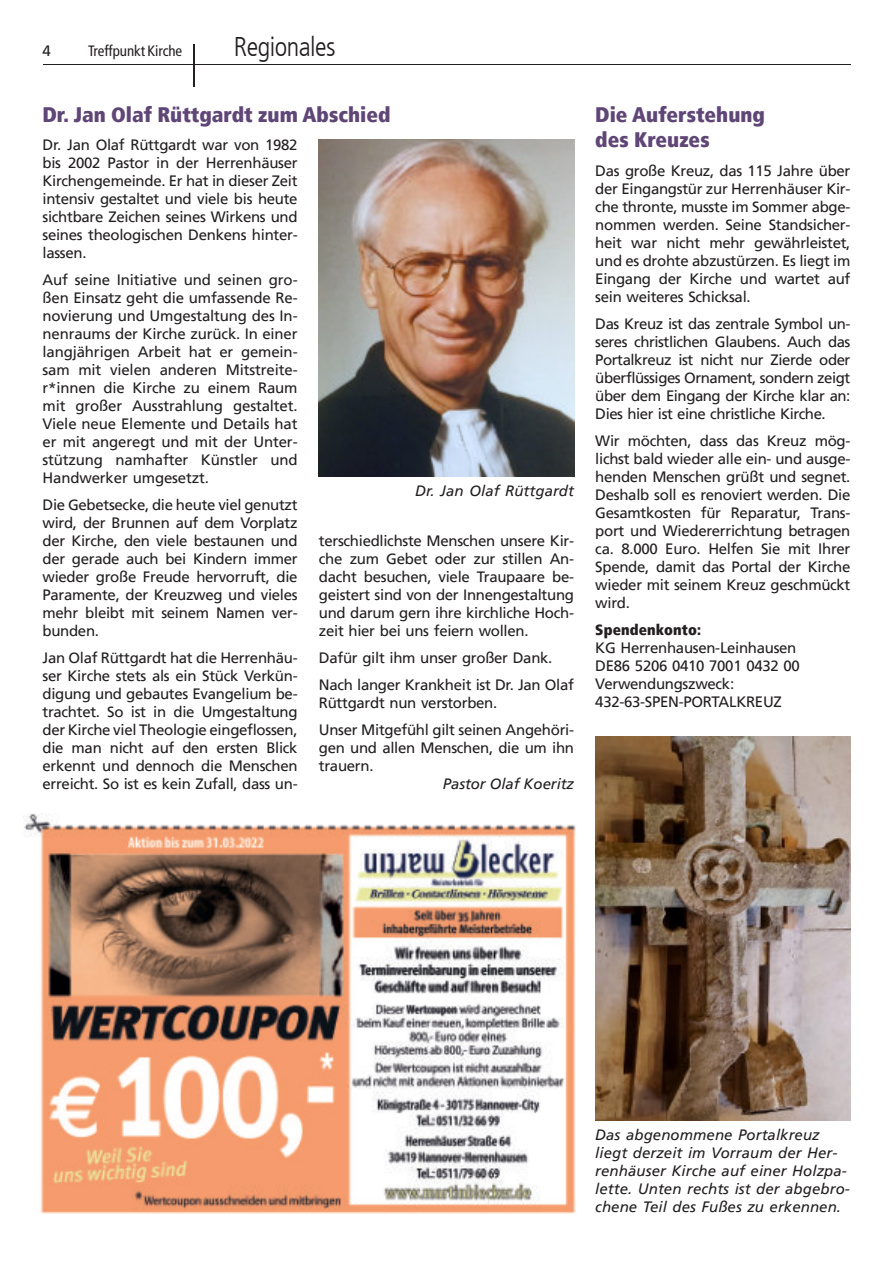
<style>
.page{position:relative;width:893px;height:1263px;background:#fff}
.page>*{position:absolute;margin:0;border:0;box-sizing:border-box;transform-origin:0 0}
.t1{font:300 condensed 27px "Frutiger LT";letter-spacing:-.02em;color:#231f20}
.t2{font:900 condensed 21px "Frutiger LT";color:#5f4676}
.t3{font:15px/18px "Frutiger LT";letter-spacing:-.02em;color:#231f20;text-align:justify}
.t4{font:italic 15px/18px "Frutiger LT";letter-spacing:.005em;color:#231f20}
.t5{font:condensed 15px "Frutiger LT";letter-spacing:-.005em;color:#231f20}
.t6{font:900 condensed 15px "Frutiger LT";letter-spacing:.005em;color:#231f20}
</style>
<div class="page">
<hr style="left:43px;top:64px;width:807px;height:1px;background:#231f20">
<hr style="left:193px;top:44px;width:2px;height:43px;background:#231f20">
<img style="left:595px;top:736px;width:255px;height:384px">
<img style="left:319px;top:139px;width:255px;height:337px">
<img style="left:23px;top:814px;width:553px;height:400px">
<p class="t3" style="left:43px;top:43px;width:10px">4</p>
<p class="t5" style="left:88px;top:44px;width:96px">Treffpunkt Kirche</p>
<h1 class="t1" style="left:247px;top:35px;width:90px">egionales</h1>
<h1 class="t1" style="left:234px;top:35px;width:62px">Rubrik</h1>
<h2 class="t2" style="left:43px;top:106px;width:349px">Dr. Jan Olaf Rüttgardt zum Abschied</h2>
<h2 class="t2" style="left:595px;top:106px;width:171px">Die Auferstehung</h2>
<p class="t3" style="left:43px;top:137px;width:257px">Dr. Jan Olaf Rüttgardt war von 1982</p>
<h2 class="t2" style="left:595px;top:131px;width:116px">des Kreuzes</h2>
<p class="t3" style="left:43px;top:155px;width:257px">bis 2002 Pastor in der Herrenhäuser Kirchengemeinde. Er hat in dieser Zeit intensiv gestaltet und viele bis heute sichtbare Zeichen seines Wirkens und seines theologischen Denkens hinter&shy;lassen.</p>
<p class="t3" style="left:43px;top:272px;width:257px">Auf seine Initiative und seinen gro&shy;ßen Einsatz geht die umfassende Re&shy;novierung und Umgestaltung des In&shy;nenraums der Kirche zurück. In einer langjährigen Arbeit hat er gemein&shy;sam mit vielen anderen Mitstreite&shy;r*innen die Kirche zu einem Raum mit großer Ausstrahlung gestaltet.<br>Viele neue Elemente und Details hat er mit angeregt und mit der Unter&shy;stützung namhafter Künstler und Handwerker umgesetzt.</p>
<p class="t3" style="left:43px;top:497px;width:257px">Die Gebetsecke, die heute viel genutzt wird, der Brunnen auf dem Vorplatz der Kirche, den viele bestaunen und der gerade auch bei Kindern immer wieder große Freude hervorruft, die Paramente, der Kreuzweg und vieles mehr bleibt mit seinem Namen ver&shy;bunden.</p>
<p class="t3" style="left:43px;top:650px;width:257px">Jan Olaf Rüttgardt hat die Herrenhäu&shy;ser Kirche stets als ein Stück Verkün&shy;digung und gebautes Evangelium be&shy;trachtet. So ist in die Umgestaltung der Kirche viel Theologie eingeflossen, die man nicht auf den ersten Blick erkennt und dennoch die Menschen erreicht. So ist es kein Zufall, dass un-</p>
<p class="t3" style="left:595px;top:162px;width:257px">Das große Kreuz, das 115 Jahre über der Eingangstür zur Herrenhäuser Kir&shy;che thronte, musste im Sommer abge&shy;nommen werden. Seine Standsicher&shy;heit war nicht mehr gewährleistet, und es drohte abzustürzen. Es liegt im Eingang der Kirche und wartet auf sein weiteres Schicksal.</p>
<p class="t3" style="left:595px;top:315px;width:257px">Das Kreuz ist das zentrale Symbol un&shy;seres christlichen Glaubens. Auch das Portalkreuz ist nicht nur Zierde oder überflüssiges Ornament, sondern zeigt über dem Eingang der Kirche klar an:<br>Dies hier ist eine christliche Kirche.</p>
<p class="t3" style="left:595px;top:432px;width:257px">Wir möchten, dass das Kreuz mög&shy;lichst bald wieder alle ein- und ausge&shy;henden Menschen grüßt und segnet.<br>Deshalb soll es renoviert werden. Die Gesamtkosten für Reparatur, Trans&shy;port und Wiedererrichtung betragen ca. 8.000 Euro. Helfen Sie mit Ihrer Spende, damit das Portal der Kirche wieder mit seinem Kreuz geschmückt wird.</p>
<p class="t6" style="left:595px;top:623px;width:107px">Spendenkonto:</p>
<p class="t3" style="left:595px;top:639px;width:206px;text-align:left">KG Herrenhausen-Leinhausen<br>DE86 5206 0410 7001 0432 00<br>Verwendungszweck:<br>432-63-SPEN-PORTALKREUZ</p>
<p class="t4" style="left:415px;top:483px;width:160px">Dr. Jan Olaf Rüttgardt</p>
<p class="t3" style="left:319px;top:533px;width:257px">terschiedlichste Menschen unsere Kir&shy;che zum Gebet oder zur stillen An&shy;dacht besuchen, viele Traupaare be&shy;geistert sind von der Innengestaltung und darum gern ihre kirchliche Hoch&shy;zeit hier bei uns feiern wollen.</p>
<p class="t3" style="left:319px;top:645px;width:257px;line-height:27px">Dafür gilt ihm unser großer Dank.<br>Nach langer Krankheit ist Dr. Jan Olaf</p>
<p class="t3" style="left:319px;top:690px;width:257px;line-height:27px">Rüttgardt nun verstorben.<br>Unser Mitgefühl gilt seinen Angehöri-</p>
<p class="t3" style="left:319px;top:740px;width:257px">gen und allen Menschen, die um ihn trauern.</p>
<p class="t4" style="left:443px;top:776px;width:133px">Pastor Olaf Koeritz</p>
<p class="t4" style="left:595px;top:1127px;width:256px">Das abgenommene Portalkreuz liegt derzeit im Vorraum der Her&shy;renhäuser Kirche auf einer Holzpa&shy;lette. Unten rechts ist der abgebro&shy;chene Teil des Fußes zu erkennen.</p>
</div>
